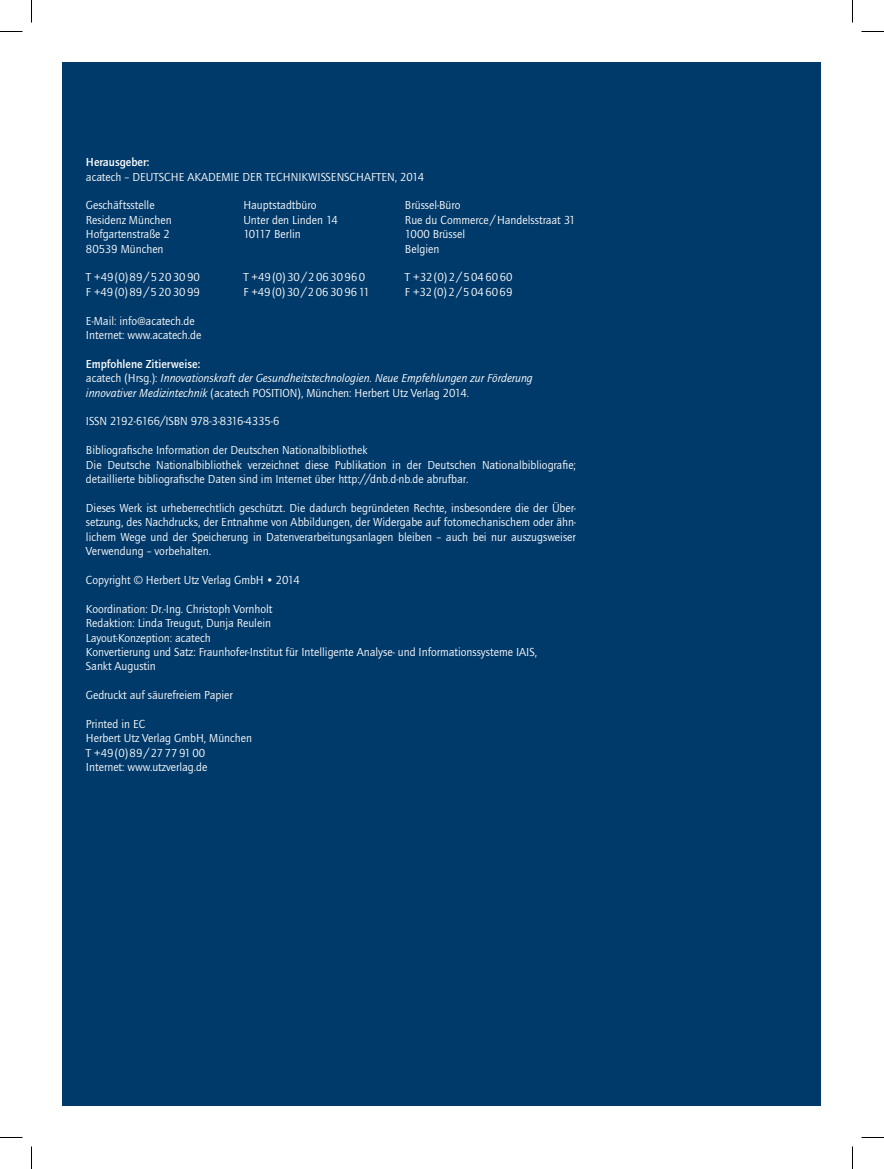
<style>
.page{position:relative;width:884px;height:1169px;background:#fff}
.page>*{position:absolute;margin:0;border:0;box-sizing:border-box;transform-origin:0 0}
.t1{font:12px/14.4px "Quay Sans ITC Std";color:#fff}
.t2{font:italic 12px/14.4px "Quay Sans ITC Std";color:#fff}
.t3{font:12px "Quay Sans ITC Std";letter-spacing:-.02em;color:#fff}
.t4{font:500 12px "Quay Sans ITC Std";color:#fff}
.s1{font-family:"News Gothic Std"}
.s2{font-weight:500;font-style:normal}
.s3{font-style:normal}
</style>
<div class="page">
<div style="left:63px;top:63px;width:758px;height:1043px;background:#003a6a"></div>
<svg style="left:0;top:31px;width:22px;height:1px"></svg>
<svg style="left:861px;top:31px;width:23px;height:1px"></svg>
<svg style="left:0;top:1137px;width:22px;height:1px"></svg>
<svg style="left:861px;top:1137px;width:23px;height:1px"></svg>
<svg style="left:31px;top:0;width:1px;height:23px"></svg>
<svg style="left:31px;top:1146px;width:1px;height:23px"></svg>
<svg style="left:852px;top:0;width:1px;height:23px"></svg>
<svg style="left:852px;top:1146px;width:1px;height:23px"></svg>
<p class="t4" style="left:86px;top:155px;width:65px">Herausgeber:</p>
<p class="t1" style="left:86px;top:169px;width:340px">acatech – DEUTSCHE AKADEMIE DER TECHNIKWISSENSCHAFTEN, 2014</p>
<p class="t1" style="left:86px;top:198px;width:70px">Geschäftsstelle</p>
<p class="t1" style="left:243px;top:198px;width:75px">Hauptstadtbüro</p>
<p class="t1" style="left:405px;top:198px;width:57px">Brüssel-Büro</p>
<p class="t1" style="left:86px;top:213px;width:87px">Residenz München</p>
<p class="t1" style="left:243px;top:213px;width:96px">Unter den Linden 14</p>
<p class="t1" style="left:405px;top:213px;width:172px">Rue du Commerce <span class="s1">/</span>Handelsstraat 31</p>
<p class="t1" style="left:86px;top:227px;width:85px">Hofgartenstraße 2</p>
<p class="t1" style="left:243px;top:227px;width:59px">10117 Berlin</p>
<p class="t1" style="left:405px;top:227px;width:62px">1000 Brüssel</p>
<p class="t1" style="left:86px;top:241px;width:79px">80539 München</p>
<p class="t1" style="left:405px;top:241px;width:36px">Belgien</p>
<p class="t1" style="left:86px;top:270px;width:116px">T +49(0)89<span class="s1">/</span>5203090</p>
<p class="t1" style="left:243px;top:270px;width:123px">T +49(0)30<span class="s1">/</span>20630960</p>
<p class="t1" style="left:405px;top:270px;width:109px">T +32(0)2<span class="s1">/</span>5046060</p>
<p class="t1" style="left:86px;top:285px;width:115px">F +49(0)89<span class="s1">/</span>5203099</p>
<p class="t1" style="left:243px;top:285px;width:128px">F +49(0)30<span class="s1">/</span>206309611</p>
<p class="t1" style="left:405px;top:285px;width:109px">F +32(0)2<span class="s1">/</span>5046069</p>
<p class="t1" style="left:86px;top:313px;width:117px">E-Mail: info@acatech.de<br>Internet: www.acatech.de</p>
<p class="t2" style="left:86px;top:357px;width:448px"><span class="s2">Empfohlene Zitierweise:<br></span><span class="s3">acatech (Hrsg.):</span> Innovationskraft der Gesundheitstechnologien. Neue Empfehlungen zur Förderung innovativer Medizintechnik <span class="s3">(acatech POSITION), München: Herbert Utz Verlag 2014.</span></p>
<p class="t3" style="left:86px;top:414px;width:195px">ISSN 2192-6166<span class="s1">/</span>ISBN 978-3-8316-4335-6</p>
<p class="t1" style="left:86px;top:443px;width:491px">Bibliografische Information der Deutschen Nationalbibliothek<br>Die Deutsche Nationalbibliothek verzeichnet diese Publikation in der Deutschen Nationalbibliografie; detaillierte bibliografische Daten sind im Internet über http:<span class="s1">//</span>dnb.d-nb.de abrufbar.</p>
<p class="t1" style="left:86px;top:501px;width:491px;text-align:justify">Dieses Werk ist urheberrechtlich geschützt. Die dadurch begründeten Rechte, insbesondere die der Über&shy;setzung, des Nachdrucks, der Entnahme von Abbildungen, der Widergabe auf fotomechanischem oder ähn&shy;lichem Wege und der Speicherung in Datenverarbeitungsanlagen bleiben – auch bei nur auszugsweiser Verwendung – vorbehalten.</p>
<p class="t1" style="left:86px;top:573px;width:215px">Copyright © Herbert Utz Verlag GmbH • 2014</p>
<p class="t1" style="left:86px;top:601px;width:452px">Koordination: Dr.-Ing. Christoph Vornholt<br>Redaktion: Linda Treugut, Dunja Reulein<br>Layout-Konzeption: acatech<br>Konvertierung und Satz: Fraunhofer-Institut für Intelligente Analyse- und Informationssysteme IAIS, Sankt Augustin</p>
<p class="t1" style="left:86px;top:688px;width:148px">Gedruckt auf säurefreiem Papier</p>
<p class="t1" style="left:86px;top:717px;width:168px">Printed in EC<br>Herbert Utz Verlag GmbH, München<br>T +49(0)89<span class="s1">/</span>27779100<br>Internet: www.utzverlag.de</p>
</div>
